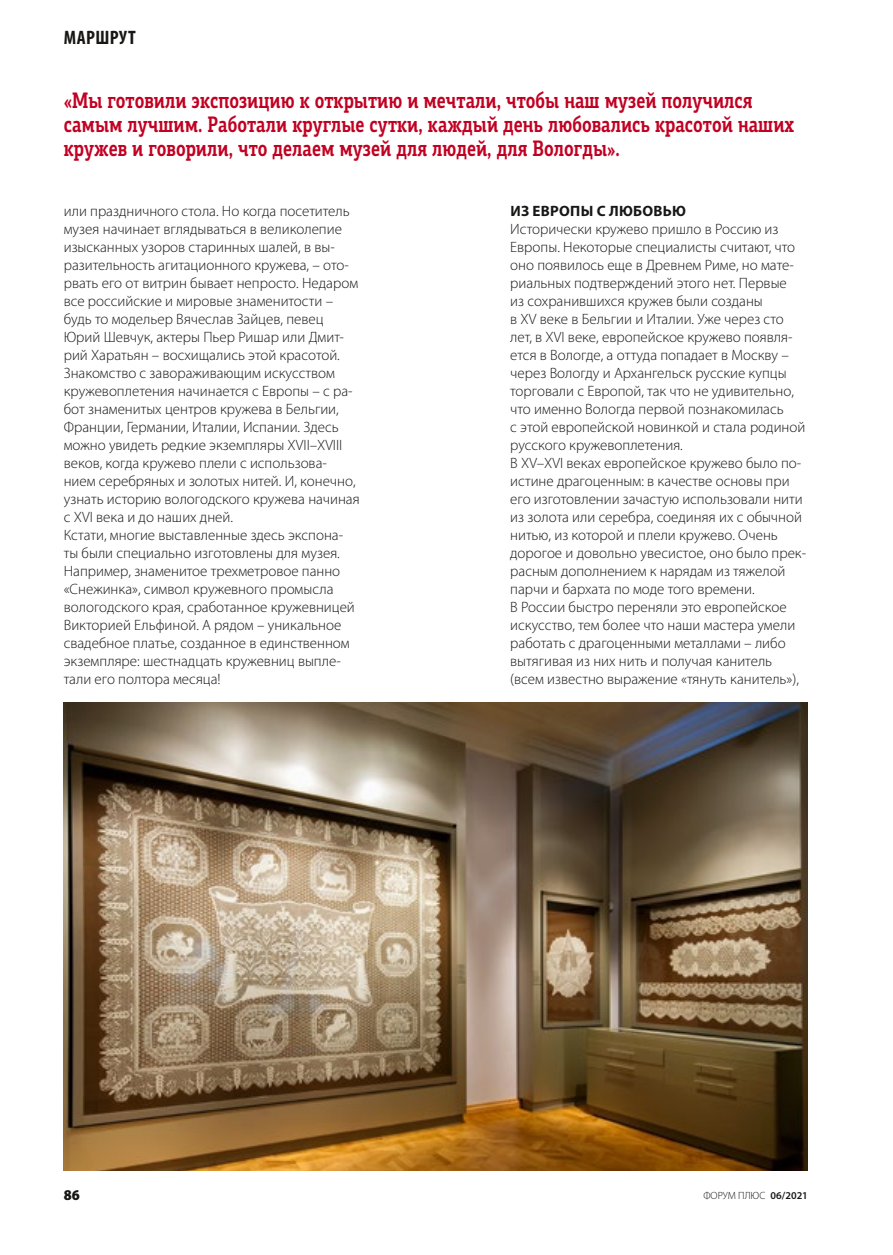
<style>
.page{position:relative;width:893px;height:1255px;background:#fff}
.page>*{position:absolute;margin:0;border:0;box-sizing:border-box;transform-origin:0 0}
.t1{font:700 22.5px/24px "PF Agora Slab Pro";color:#c10122;scale:.75 1}
.t2{font:700 condensed 19.5px "Myriad Pro";letter-spacing:.02em;color:#181716}
.t3{font:300 15px/18px "Myriad Pro";color:#181716}
.t4{font:700 15px "Myriad Pro";letter-spacing:.02em;color:#181716}
.t5{font:900 semi-condensed 15px "Myriad Pro";color:#181716}
.t6{font:300 10.5px "Myriad Pro";color:#181716}
.s1{font-weight:600}
</style>
<div class="page">
<img style="left:64px;top:702px;width:744px;height:468px">
<h2 class="t2" style="left:64px;top:26px;width:73px">МАРШРУТ</h2>
<h1 class="t1" style="left:64px;top:88px;width:976px">«Мы готовили экспозицию к открытию и мечтали, чтобы наш музей получился самым лучшим. Работали круглые сутки, каждый день любовались красотой наших кружев и говорили, что делаем музей для людей, для Вологды».</h1>
<p class="t3" style="left:64px;top:202px;width:298px">или праздничного стола. Но когда посетитель музея начинает вглядываться в великолепие изысканных узоров старинных шалей, в вы&shy;разительность агитационного кружева, – ото&shy;рвать его от витрин бывает непросто. Недаром все российские и мировые знаменитости – будь то модельер Вячеслав Зайцев, певец Юрий Шевчук, актеры Пьер Ришар или Дмит&shy;рий Харатьян – восхищались этой красотой.<br>Знакомство с завораживающим искусством кружевоплетения начинается с Европы – с ра&shy;бот знаменитых центров кружева в Бельгии, Франции, Германии, Италии, Испании. Здесь можно увидеть редкие экземпляры XVII–XVIII веков, когда кружево плели с использова&shy;нием серебряных и золотых нитей. И, конечно, узнать историю вологодского кружева начиная с XVI века и до наших дней.<br>Кстати, многие выставленные здесь экспона&shy;ты были специально изготовлены для музея.<br>Например, знаменитое трехметровое панно «Снежинка», символ кружевного промысла вологодского края, сработанное кружевницей Викторией Ельфиной. А рядом – уникальное свадебное платье, созданное в единственном экземпляре: шестнадцать кружевниц выпле&shy;тали его полтора месяца!</p>
<p class="t4" style="left:510px;top:201px;width:177px">ИЗ ЕВРОПЫ С ЛЮБОВЬЮ</p>
<p class="t3" style="left:510px;top:220px;width:297px">Исторически кружево пришло в Россию из Европы. Некоторые специалисты считают, что оно появилось еще в Древнем Риме, но мате&shy;риальных подтверждений этого нет. Первые<br>из сохранившихся кружев были созданы<br>в XV веке в Бельгии и Италии. Уже через сто лет, в XVI веке, европейское кружево появля&shy;ется в Вологде, а оттуда попадает в Москву – через Вологду и Архангельск русские купцы торговали с Европой, так что не удивительно, что именно Вологда первой познакомилась<br>с этой европейской новинкой и стала родиной русского кружевоплетения.<br>В XV–XVI веках европейское кружево было по&shy;истине драгоценным: в качестве основы при его изготовлении зачастую использовали нити из золота или серебра, соединяя их с обычной нитью, из которой и плели кружево. Очень дорогое и довольно увесистое, оно было прек&shy;расным дополнением к нарядам из тяжелой парчи и бархата по моде того времени.<br>В России быстро переняли это европейское искусство, тем более что наши мастера умели работать с драгоценными металлами – либо вытягивая из них нить и получая канитель (всем известно выражение «тянуть канитель»),</p>
<p class="t5" style="left:64px;top:1186px;width:18px">86</p>
<p class="t6" style="left:703px;top:1190px;width:106px">ФОРУМ ПЛЮС <span class="s1">06/2021</span></p>
</div>
